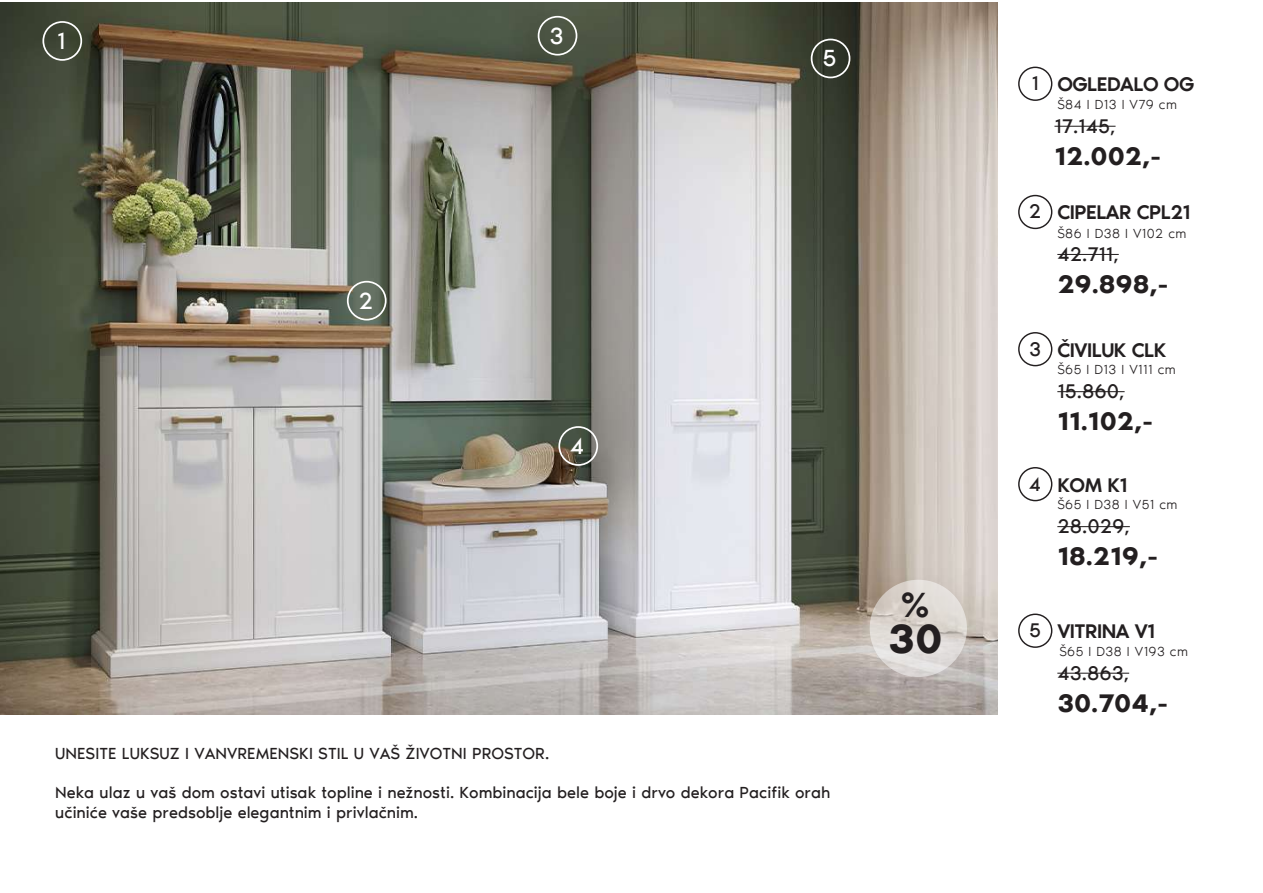
<style>
.page{position:relative;width:1263px;height:893px;background:#fff}
.page>*{position:absolute;margin:0;border:0;box-sizing:border-box;transform-origin:0 0}
.t1{font:600 42px "Vitotype";color:#231f20}
.t2{font:600 36px "Vitotype";color:#231f20}
.t3{font:600 26.25px "Vitotype";color:#231f20}
.t4{font:24px "Vitotype";color:#fff}
.t5{font:500 20.4px "Vitotype";letter-spacing:-.025em;color:#231f20}
.t6{font:20.4px "Vitotype";color:#231f20}
.t7{font:16.5px/19.8px "Vitotype";color:#231f20}
.t8{font:300 13.5px "Vitotype";letter-spacing:.03em;color:#231f20}
.s1{font-weight:400}
</style>
<div class="page">
<img style="left:0;top:2px;width:998px;height:713px">
<div style="left:42px;top:21px;width:40px;height:40px;border:2px solid #fff;border-radius:50%"></div>
<div style="left:538px;top:16px;width:39px;height:40px;border:2px solid #fff;border-radius:50%"></div>
<div style="left:558px;top:426px;width:40px;height:40px;border:2px solid #fff;border-radius:50%"></div>
<div style="left:811px;top:39px;width:39px;height:39px;border:2px solid #fff;border-radius:50%"></div>
<div style="left:347px;top:281px;width:40px;height:39px;border:2px solid #fff;border-radius:50%"></div>
<hr style="left:1054px;top:126px;width:61px;height:1px;background:#231f20">
<div style="left:1018px;top:67px;width:34px;height:34px;border:1px solid #231f20;border-radius:50%"></div>
<hr style="left:1057px;top:254px;width:62px;height:1px;background:#231f20">
<div style="left:1018px;top:195px;width:34px;height:34px;border:1px solid #231f20;border-radius:50%"></div>
<hr style="left:1057px;top:391px;width:67px;height:1px;background:#231f20">
<div style="left:1018px;top:332px;width:34px;height:34px;border:1px solid #231f20;border-radius:50%"></div>
<hr style="left:1057px;top:526px;width:73px;height:1px;background:#231f20">
<div style="left:1018px;top:467px;width:34px;height:34px;border:1px solid #231f20;border-radius:50%"></div>
<hr style="left:1057px;top:673px;width:72px;height:1px;background:#231f20">
<div style="left:1018px;top:614px;width:34px;height:34px;border:1px solid #231f20;border-radius:50%"></div>
<svg style="left:870px;top:580px;width:97px;height:97px;background:#ded9d4"></svg>
<h3 class="t4" style="left:57px;top:22px;width:10px">1</h3>
<h3 class="t4" style="left:549px;top:17px;width:16px">3</h3>
<h3 class="t4" style="left:822px;top:40px;width:16px">5</h3>
<h3 class="t4" style="left:358px;top:282px;width:16px">2</h3>
<h3 class="t4" style="left:570px;top:427px;width:16px">4</h3>
<p class="t7" style="left:55px;top:742px;width:495px">UNESITE LUKSUZ I VANVREMENSKI STIL U VAŠ ŽIVOTNI PROSTOR.</p>
<p class="t7" style="left:55px;top:782px;width:777px">Neka ulaz u vaš dom ostavi utisak topline i nežnosti. Kombinacija bele boje i drvo dekora Pacifik orah učiniće vaše predsoblje elegantnim i privlačnim.</p>
<h2 class="t2" style="left:901px;top:577px;width:31px">%</h2>
<h1 class="t1" style="left:888px;top:606px;width:56px">30</h1>
<p class="t5" style="left:1031px;top:68px;width:164px"><span class="s1">1</span> OGLEDALO OG</p>
<p class="t8" style="left:1057px;top:95px;width:121px">Š84 I D13 I V79 cm</p>
<p class="t6" style="left:1054px;top:110px;width:63px">17.145,</p>
<h3 class="t3" style="left:1054px;top:136px;width:108px">12.002,-</h3>
<p class="t5" style="left:1029px;top:197px;width:163px"><span class="s1">2</span> CIPELAR CPL21</p>
<p class="t8" style="left:1057px;top:223px;width:130px">Š86 I D38 I V102 cm</p>
<p class="t6" style="left:1057px;top:239px;width:63px">42.711,</p>
<h3 class="t3" style="left:1057px;top:264px;width:112px">29.898,-</h3>
<p class="t5" style="left:1029px;top:334px;width:139px"><span class="s1">3</span> ČIVILUK CLK</p>
<p class="t8" style="left:1057px;top:360px;width:120px">Š65 I D13 I V111 cm</p>
<p class="t6" style="left:1057px;top:376px;width:69px">15.860,</p>
<h3 class="t3" style="left:1057px;top:401px;width:97px">11.102,-</h3>
<p class="t5" style="left:1029px;top:469px;width:100px"><span class="s1">4</span> KOM K1</p>
<p class="t8" style="left:1057px;top:495px;width:122px">Š65 I D38 I V51 cm</p>
<p class="t6" style="left:1057px;top:511px;width:74px">28.029,</p>
<h3 class="t3" style="left:1057px;top:536px;width:102px">18.219,-</h3>
<p class="t5" style="left:1029px;top:615px;width:128px"><span class="s1">5</span> VITRINA V1</p>
<p class="t8" style="left:1059px;top:642px;width:130px">Š65 I D38 I V193 cm</p>
<p class="t6" style="left:1057px;top:657px;width:73px">43.863,</p>
<h3 class="t3" style="left:1057px;top:683px;width:112px">30.704,-</h3>
</div>
